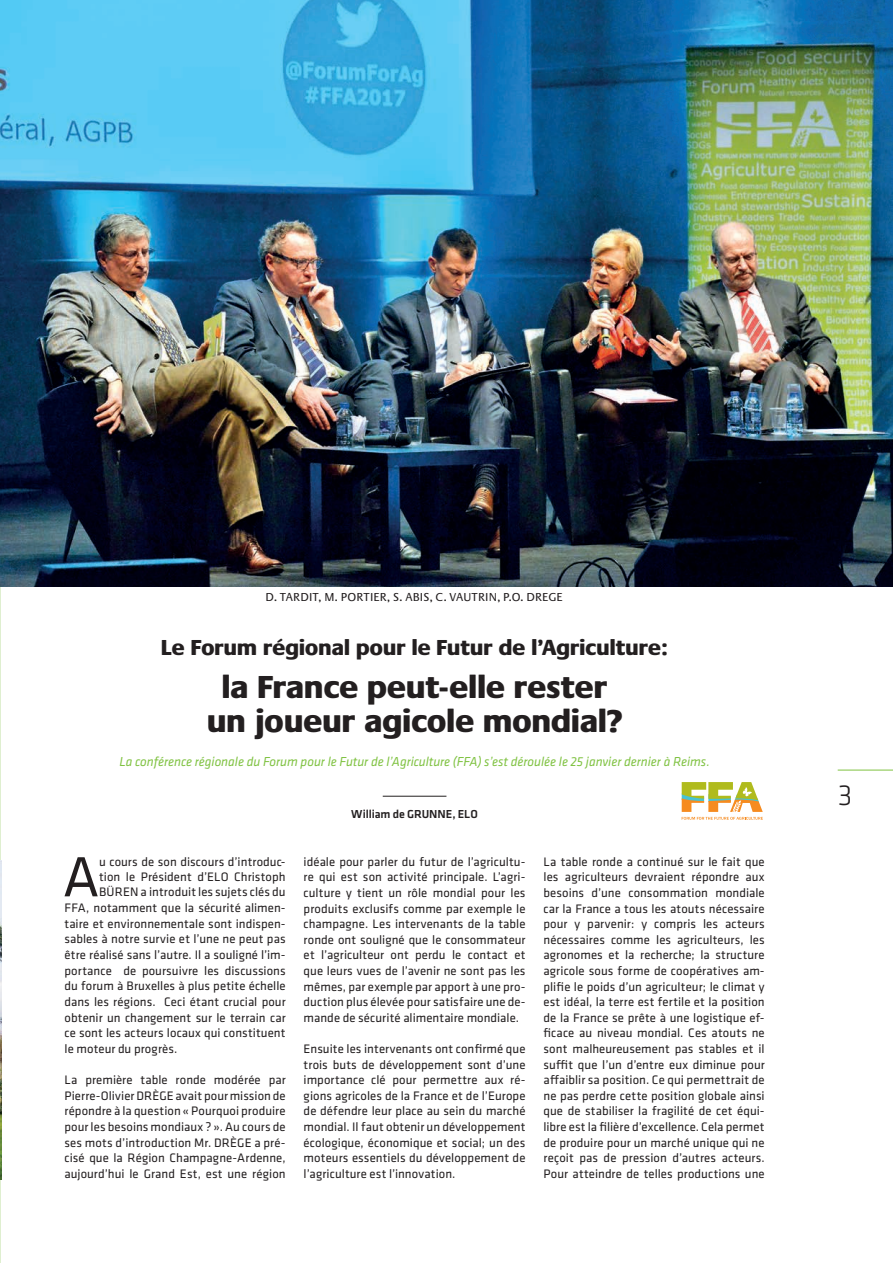
<style>
.page{position:relative;width:893px;height:1263px;background:#fff}
.page>*{position:absolute;margin:0;border:0;box-sizing:border-box;transform-origin:0 0}
.t1{font:58.65px "Klavika";color:#231f20}
.t2{font:800 33px/34.5px "Praxis";letter-spacing:.005em;color:#231f20;text-align:center}
.t3{font:300 30px "Klavika";color:#231f20}
.t4{font:800 22.5px "Praxis";letter-spacing:.01em;color:#231f20}
.t5{font:italic 13.5px "Klavika";letter-spacing:-.005em;color:#7fc241}
.t6{font:12.75px/15.6px "Klavika";letter-spacing:.005em;color:#231f20;text-align:justify}
.t7{font:12px "Praxis";letter-spacing:.015em;color:#231f20}
.t8{font:500 12px "Klavika";letter-spacing:-.005em;color:#231f20}
</style>
<div class="page">
<hr style="left:838px;top:770px;width:55px;height:1px;background:#7fc241">
<hr style="left:383px;top:796px;width:63px;height:1px;background:#231f20">
<img style="left:0;top:860px;width:1px;height:319px">
<svg style="left:682px;top:782px;width:81px;height:38px"></svg>
<img style="left:0;top:0;width:893px;height:587px">
<p class="t7" style="left:266px;top:591px;width:299px">D. TARDIT, M. PORTIER, S. ABIS, C. VAUTRIN, P.O. DREGE</p>
<h3 class="t4" style="left:161px;top:635px;width:508px">Le Forum régional pour le Futur de l’Agriculture:</h3>
<h2 class="t2" style="left:207px;top:670px;width:417px">la France peut-elle rester un joueur agicole mondial?</h2>
<p class="t5" style="left:119px;top:754px;width:592px">La conférence régionale du Forum pour le Futur de l’Agriculture (FFA) s’est déroulée le 25 janvier dernier à Reims.</p>
<h1 class="t1" style="left:63px;top:845px;width:38px">A</h1>
<p class="t6" style="left:99px;top:854px;width:188px">u cours de son discours d’introduc-</p>
<p class="t6" style="left:99px;top:869px;width:188px">tion le Président d’ELO Christoph</p>
<p class="t6" style="left:99px;top:884px;width:188px">BÜREN a introduit les sujets clés du</p>
<p class="t6" style="left:65px;top:900px;width:223px">FFA, notamment que la sécurité alimen-</p>
<p class="t6" style="left:65px;top:916px;width:223px">taire et environnementale sont indispen-</p>
<p class="t6" style="left:65px;top:931px;width:223px">sables à notre survie et l’une ne peut pas</p>
<p class="t6" style="left:65px;top:947px;width:223px">être réalisé sans l’autre. Il a souligné l’im-</p>
<p class="t6" style="left:65px;top:963px;width:223px">portance de poursuivre les discussions</p>
<p class="t6" style="left:65px;top:978px;width:223px">du forum à Bruxelles à plus petite échelle</p>
<p class="t6" style="left:65px;top:994px;width:223px">dans les régions. Ceci étant crucial pour</p>
<p class="t6" style="left:65px;top:1010px;width:223px">obtenir un changement sur le terrain car</p>
<p class="t6" style="left:65px;top:1025px;width:223px">ce sont les acteurs locaux qui constituent</p>
<p class="t6" style="left:65px;top:1041px;width:114px">le moteur du progrès.</p>
<p class="t6" style="left:65px;top:1072px;width:223px">La première table ronde modérée par Pierre-Olivier DRÈGE avait pour mission de répondre à la question « Pourquoi produire pour les besoins mondiaux ? ». Au cours de ses mots d’introduction Mr. DRÈGE a pré&shy;cisé que la Région Champagne-Ardenne, aujourd’hui le Grand Est, est une région</p>
<p class="t8" style="left:351px;top:807px;width:128px">William de GRUNNE, ELO</p>
<p class="t6" style="left:304px;top:854px;width:223px">idéale pour parler du futur de l’agricultu&shy;re qui est son activité principale. L’agri&shy;culture y tient un rôle mondial pour les produits exclusifs comme par exemple le champagne. Les intervenants de la table ronde ont souligné que le consommateur et l’agriculteur ont perdu le contact et que leurs vues de l’avenir ne sont pas les mêmes, par exemple par apport à une pro&shy;duction plus élevée pour satisfaire une de&shy;mande de sécurité alimentaire mondiale.</p>
<p class="t6" style="left:304px;top:1041px;width:223px">Ensuite les intervenants ont confirmé que trois buts de développement sont d’une importance clé pour permettre aux ré&shy;gions agricoles de la France et de l’Europe de défendre leur place au sein du marché mondial. Il faut obtenir un développement écologique, économique et social; un des moteurs essentiels du développement de l’agriculture est l’innovation.</p>
<p class="t6" style="left:543px;top:854px;width:223px">La table ronde a continué sur le fait que les agriculteurs devraient répondre aux besoins d’une consommation mondiale car la France a tous les atouts nécessaire pour y parvenir: y compris les acteurs nécessaires comme les agriculteurs, les agronomes et la recherche; la structure agricole sous forme de coopératives am&shy;plifie le poids d’un agriculteur; le climat y est idéal, la terre est fertile et la position de la France se prête à une logistique ef&shy;ficace au niveau mondial. Ces atouts ne sont malheureusement pas stables et il suffit que l’un d’entre eux diminue pour affaiblir sa position. Ce qui permettrait de ne pas perdre cette position globale ainsi que de stabiliser la fragilité de cet équi&shy;libre est la filière d’excellence. Cela permet de produire pour un marché unique qui ne reçoit pas de pression d’autres acteurs.<br>Pour atteindre de telles productions une</p>
<h3 class="t3" style="left:838px;top:779px;width:16px">3</h3>
</div>
